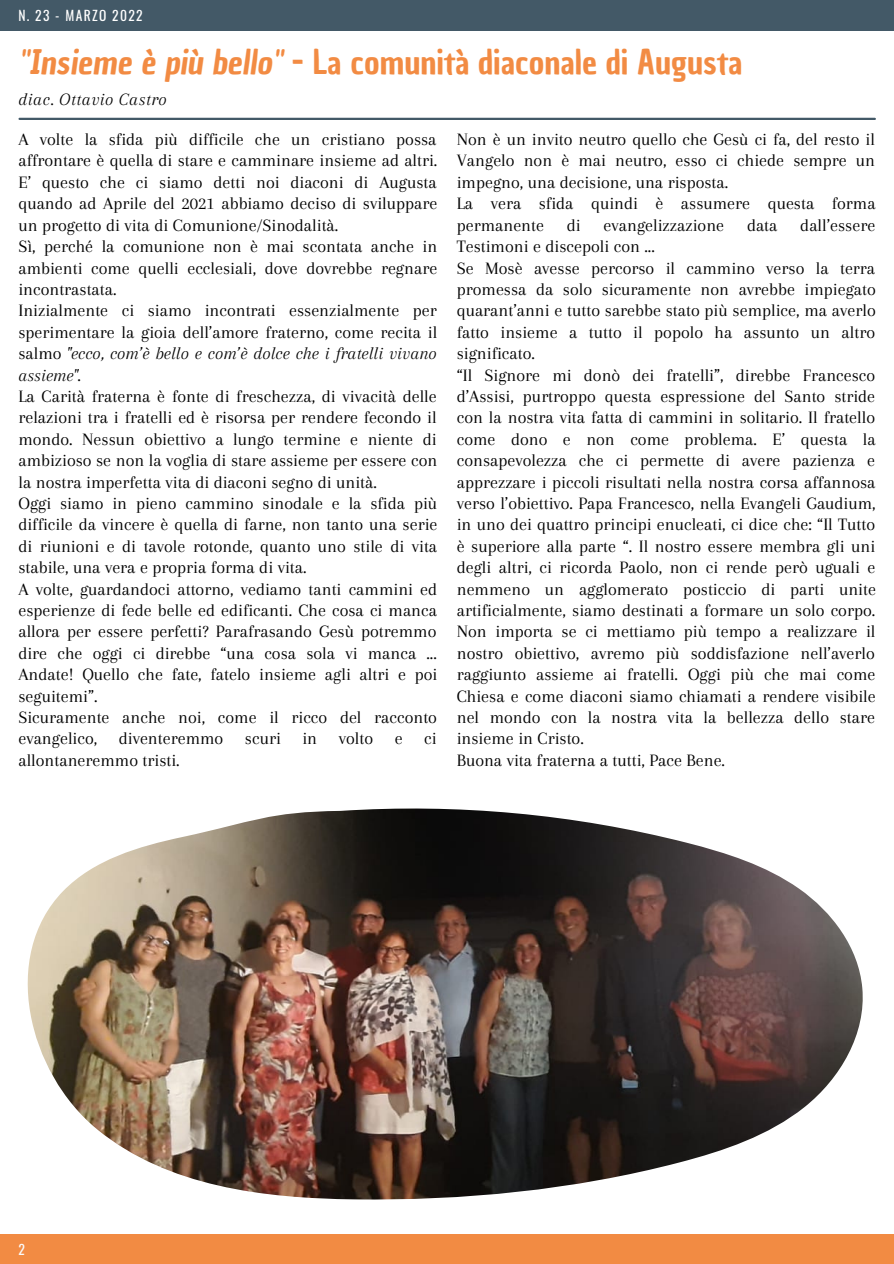
<style>
.page{position:relative;width:894px;height:1264px;background:#fff}
.page>*{position:absolute;margin:0;border:0;box-sizing:border-box;transform-origin:0 0}
.t1{font:33px "Chau Philomene One";color:#f28b43}
.t2{font:18px/21.5px "Arapey";color:#000;text-align:justify}
.t3{font:italic 18px "Arapey";letter-spacing:.025em;color:#000}
.t4{font:13.5px "Oswald";letter-spacing:.1em;color:#fff}
.t5{font:13.5px "Oswald";color:#fafafa}
.s1{font-style:italic}
</style>
<div class="page">
<div style="left:0;top:1233px;width:893px;height:30px;background:#f28b43"></div>
<div style="left:0;top:0;width:893px;height:30px;background:#435967"></div>
<hr style="left:20px;top:118px;width:854px;height:2px;background:#435967">
<img style="left:27px;top:808px;width:836px;height:392px">
<p class="t4" style="left:18px;top:4px;width:126px">N. 23 - MARZO 2022</p>
<p class="t1" style="left:18px;top:40px;width:725px"><span class="s1">"Insieme è più bello"</span> - La comunità diaconale di Augusta</p>
<p class="t3" style="left:18px;top:90px;width:150px">diac. Ottavio Castro</p>
<p class="t2" style="left:456px;top:129px;width:420px">Non è un invito neutro quello che Gesù ci fa, del resto il Vangelo non è mai neutro, esso ci chiede sempre un impegno, una decisione, una risposta.</p>
<p class="t2" style="left:456px;top:193px;width:420px">La vera sfida quindi è assumere questa forma permanente</p>
<p class="t2" style="left:18px;top:129px;width:420px">A volte la sfida più difficile che un cristiano possa affrontare è quella di stare e camminare insieme ad altri.<br>E’ questo che ci siamo detti noi diaconi di Augusta quando ad Aprile del 2021 abbiamo deciso di sviluppare un progetto di vita di Comunione/Sinodalità.</p>
<p class="t2" style="left:18px;top:236px;width:420px">Sì, perché la comunione non è mai scontata anche in ambienti come quelli ecclesiali, dove dovrebbe regnare incontrastata.</p>
<p class="t2" style="left:18px;top:300px;width:420px">Inizialmente ci siamo incontrati essenzialmente per sperimentare la gioia dell’amore fraterno, come recita il salmo <span class="s1">"ecco, com’è bello e com’è dolce che i fratelli vivano assieme"</span>.</p>
<p class="t2" style="left:18px;top:385px;width:420px">La Carità fraterna è fonte di freschezza, di vivacità delle relazioni tra i fratelli ed è risorsa per rendere fecondo il mondo. Nessun obiettivo a lungo termine e niente di ambizioso se non la voglia di stare assieme per essere con la nostra imperfetta vita di diaconi segno di unità.</p>
<p class="t2" style="left:18px;top:492px;width:420px;text-align:left">Oggi siamo in pieno cammino sinodale e la sfida più difficile da vincere è quella di farne, non tanto una serie di riunioni e di tavole rotonde, quanto uno stile di vita stabile, una vera e propria forma di vita.</p>
<p class="t2" style="left:18px;top:578px;width:420px">A volte, guardandoci attorno, vediamo tanti cammini ed esperienze di fede belle ed edificanti. Che cosa ci manca allora per essere perfetti? Parafrasando Gesù potremmo dire che oggi ci direbbe “una cosa sola vi manca ...<br>Andate! Quello che fate, fatelo insieme agli altri e poi seguitemi”.</p>
<p class="t2" style="left:18px;top:706px;width:420px">Sicuramente anche noi, come il ricco del racconto evangelico, diventeremmo scuri in volto e ci allontaneremmo tristi.</p>
<p class="t2" style="left:566px;top:214px;width:15px">di</p>
<p class="t2" style="left:603px;top:214px;width:122px">evangelizzazione</p>
<p class="t2" style="left:746px;top:214px;width:32px">data</p>
<p class="t2" style="left:800px;top:214px;width:76px">dall’essere</p>
<p class="t2" style="left:456px;top:236px;width:199px">Testimoni e discepoli con ...</p>
<p class="t2" style="left:456px;top:257px;width:420px">Se Mosè avesse percorso il cammino verso la terra promessa da solo sicuramente non avrebbe impiegato quarant’anni e tutto sarebbe stato più semplice, ma averlo fatto insieme a tutto il popolo ha assunto un altro significato.</p>
<p class="t2" style="left:456px;top:364px;width:420px">“Il Signore mi donò dei fratelli”, direbbe Francesco d’Assisi, purtroppo questa espressione del Santo stride con la nostra vita fatta di cammini in solitario. Il fratello come dono e non come problema. E’ questa la consapevolezza che ci permette di avere pazienza e apprezzare i piccoli risultati nella nostra corsa affannosa verso l’obiettivo. Papa Francesco, nella Evangeli Gaudium, in uno dei quattro principi enucleati, ci dice che: “Il Tutto è superiore alla parte “. Il nostro essere membra gli uni degli altri, ci ricorda Paolo, non ci rende però uguali e nemmeno un agglomerato posticcio di parti unite artificialmente, siamo destinati a formare un solo corpo.<br>Non importa se ci mettiamo più tempo a realizzare il nostro obiettivo, avremo più soddisfazione nell’averlo raggiunto assieme ai fratelli. Oggi più che mai come Chiesa e come diaconi siamo chiamati a rendere visibile nel mondo con la nostra vita la bellezza dello stare insieme in Cristo.</p>
<p class="t2" style="left:456px;top:749px;width:270px">Buona vita fraterna a tutti, Pace Bene.</p>
<p class="t5" style="left:18px;top:1238px;width:8px">2</p>
</div>
